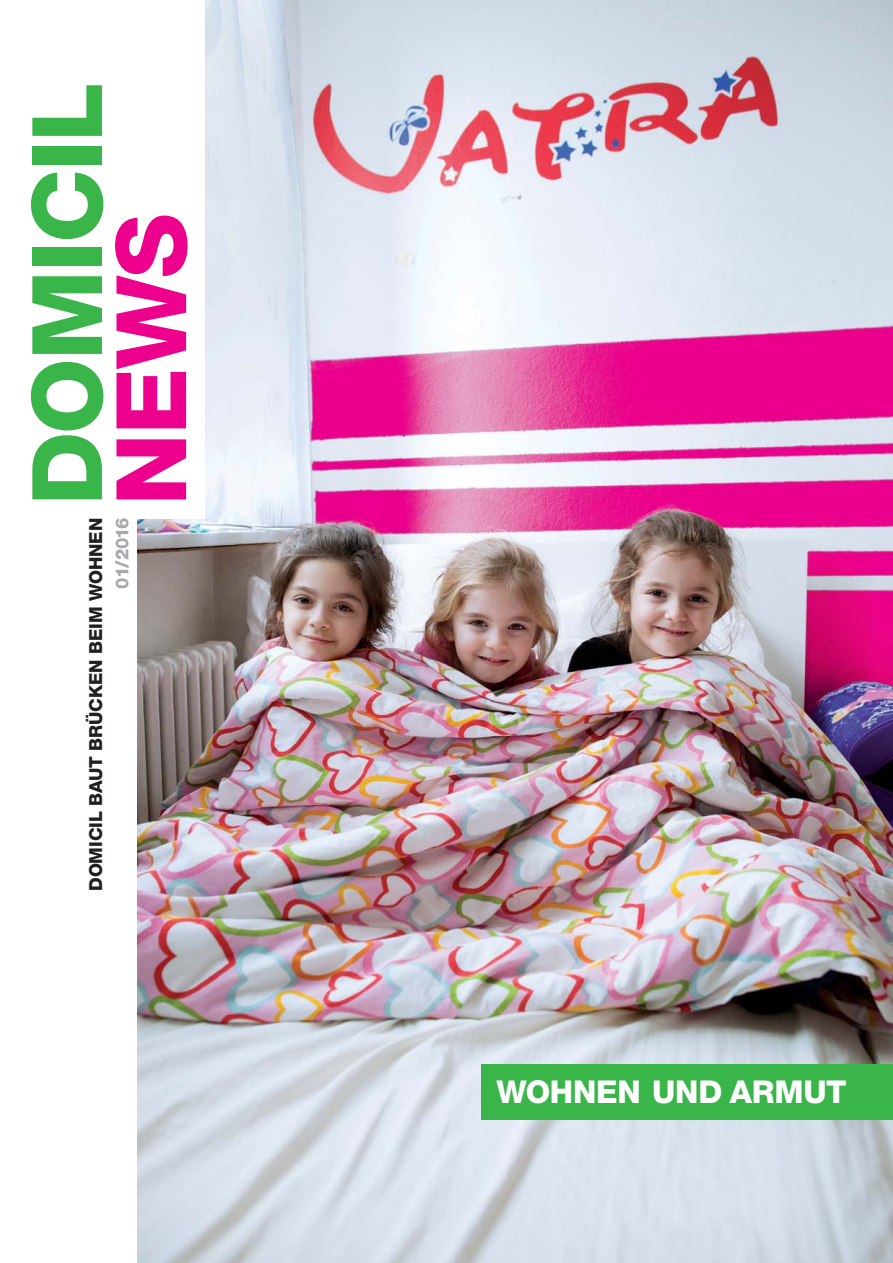
<style>
.page{position:relative;width:893px;height:1263px;background:#fff}
.page>*{position:absolute;margin:0;border:0;box-sizing:border-box;transform-origin:0 0}
.t1{font:800 97.5px "Helvetica Neue";letter-spacing:-.02em;color:#39b54a}
.t2{font:800 97.5px "Helvetica Neue";color:#ec008c}
.t3{font:800 31.5px "Helvetica Neue";letter-spacing:-.005em;color:#fff}
.t4{font:800 18px "Helvetica Neue";letter-spacing:-.005em;color:#231f20}
.t5{font:800 18px "Helvetica Neue";letter-spacing:-.065em;color:#a7a9ac}
</style>
<div class="page">
<img style="left:137px;top:0;width:756px;height:1263px">
<div style="left:0;top:0;width:204px;height:519px;background:#fff"></div>
<div style="left:482px;top:1064px;width:411px;height:56px;background:#39b54a"></div>
<h1 class="t1" style="left:33px;top:506px;width:425px;rotate:-90deg">DOMICIL</h1>
<h1 class="t2" style="left:117px;top:505px;width:294px;rotate:-90deg">NEWS</h1>
<p class="t4" style="left:89px;top:891px;width:374px;rotate:-90deg">DOMICIL BAUT BRÜCKEN BEIM WOHNEN</p>
<p class="t5" style="left:116px;top:589px;width:72px;rotate:-90deg">01/2016</p>
<h2 class="t3" style="left:496px;top:1081px;width:352px">WOHNEN UND ARMUT</h2>
</div>
